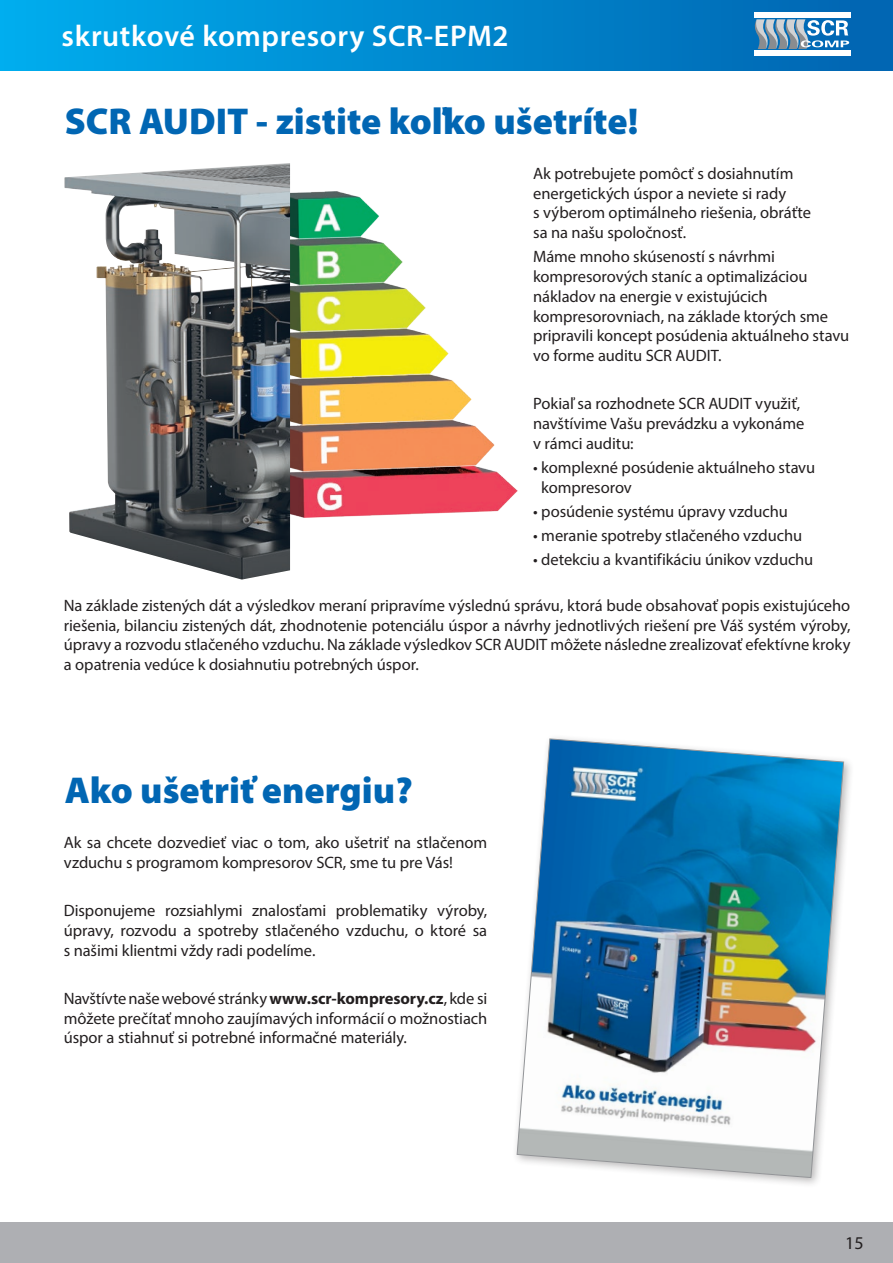
<style>
.page{position:relative;width:893px;height:1263px;background:#fff}
.page>*{position:absolute;margin:0;border:0;box-sizing:border-box;transform-origin:0 0}
.t1{font:900 37.5px "Myriad Pro";color:#0166b3}
.t2{font:600 30px "Myriad Pro";letter-spacing:.02em;color:#fff}
.t3{font:18px "Myriad Pro";color:#231f20}
.t4{font:16.5px/19.8px "Myriad Pro";letter-spacing:-.005em;color:#231f20}
.s1{font-weight:700}
</style>
<div class="page">
<div style="left:0;top:1222px;width:893px;height:41px;background:#aeafb3"></div>
<div style="left:0;top:0;width:893px;height:70px;background:linear-gradient(to right,#00abec,#0767b2)"></div>
<div style="left:754px;top:13px;width:96px;height:5px;background:#fff"></div>
<div style="left:754px;top:50px;width:96px;height:5px;background:#fff"></div>
<svg style="left:754px;top:19px;width:95px;height:30px"></svg>
<img style="left:290px;top:191px;width:227px;height:327px">
<img style="left:64px;top:163px;width:226px;height:416px">
<img style="left:516px;top:738px;width:328px;height:440px">
<h2 class="t2" style="left:62px;top:17px;width:448px">skrutkové kompresory SCR-EPM2</h2>
<h1 class="t1" style="left:65px;top:97px;width:575px">SCR AUDIT - zistite koľko ušetríte!</h1>
<p class="t4" style="left:533px;top:163px;width:279px">Ak potrebujete pomôcť s dosiahnutím energetických úspor a neviete si rady<br>s výberom optimálneho riešenia, obráťte sa na našu spoločnosť.</p>
<p class="t4" style="left:533px;top:246px;width:318px">Máme mnoho skúseností s návrhmi kompresorových staníc a optimalizáciou nákladov na energie v existujúcich kompresorovniach, na základe ktorých sme pripravili koncept posúdenia aktuálneho stavu vo forme auditu SCR AUDIT.</p>
<p class="t4" style="left:533px;top:394px;width:273px">Pokiaľ sa rozhodnete SCR AUDIT využiť, navštívime Vašu prevádzku a vykonáme v rámci auditu:</p>
<p class="t4" style="left:541px;top:457px;width:276px;text-indent:-8px">• komplexné posúdenie aktuálneho stavu kompresorov</p>
<p class="t4" style="left:533px;top:501px;width:256px">• posúdenie systému úpravy vzduchu</p>
<p class="t4" style="left:533px;top:525px;width:271px">• meranie spotreby stlačeného vzduchu</p>
<p class="t4" style="left:533px;top:549px;width:282px">• detekciu a kvantifikáciu únikov vzduchu</p>
<p class="t4" style="left:64px;top:595px;width:788px;text-align:justify">Na základe zistených dát a výsledkov meraní pripravíme výslednú správu, ktorá bude obsahovať popis existujúceho riešenia, bilanciu zistených dát, zhodnotenie potenciálu úspor a návrhy jednotlivých riešení pre Váš systém výroby, úpravy a rozvodu stlačeného vzduchu. Na základe výsledkov SCR AUDIT môžete následne zrealizovať efektívne kroky a opatrenia vedúce k dosiahnutiu potrebných úspor.</p>
<h1 class="t1" style="left:65px;top:765px;width:349px">Ako ušetriť energiu?</h1>
<p class="t4" style="left:64px;top:832px;width:425px">Ak sa chcete dozvedieť viac o tom, ako ušetriť na stlačenom vzduchu s programom kompresorov SCR, sme tu pre Vás!</p>
<p class="t4" style="left:64px;top:900px;width:425px;text-align:justify">Disponujeme rozsiahlymi znalosťami problematiky výroby, úpravy, rozvodu a spotreby stlačeného vzduchu, o ktoré sa s našimi klientmi vždy radi podelíme.</p>
<p class="t4" style="left:64px;top:988px;width:425px;text-align:justify">Navštívte naše webové stránky <span class="s1">www.scr-kompresory.cz</span>, kde si môžete prečítať mnoho zaujímavých informácií o možnostiach úspor a stiahnuť si potrebné informačné materiály.</p>
<p class="t3" style="left:845px;top:1232px;width:20px">15</p>
</div>
